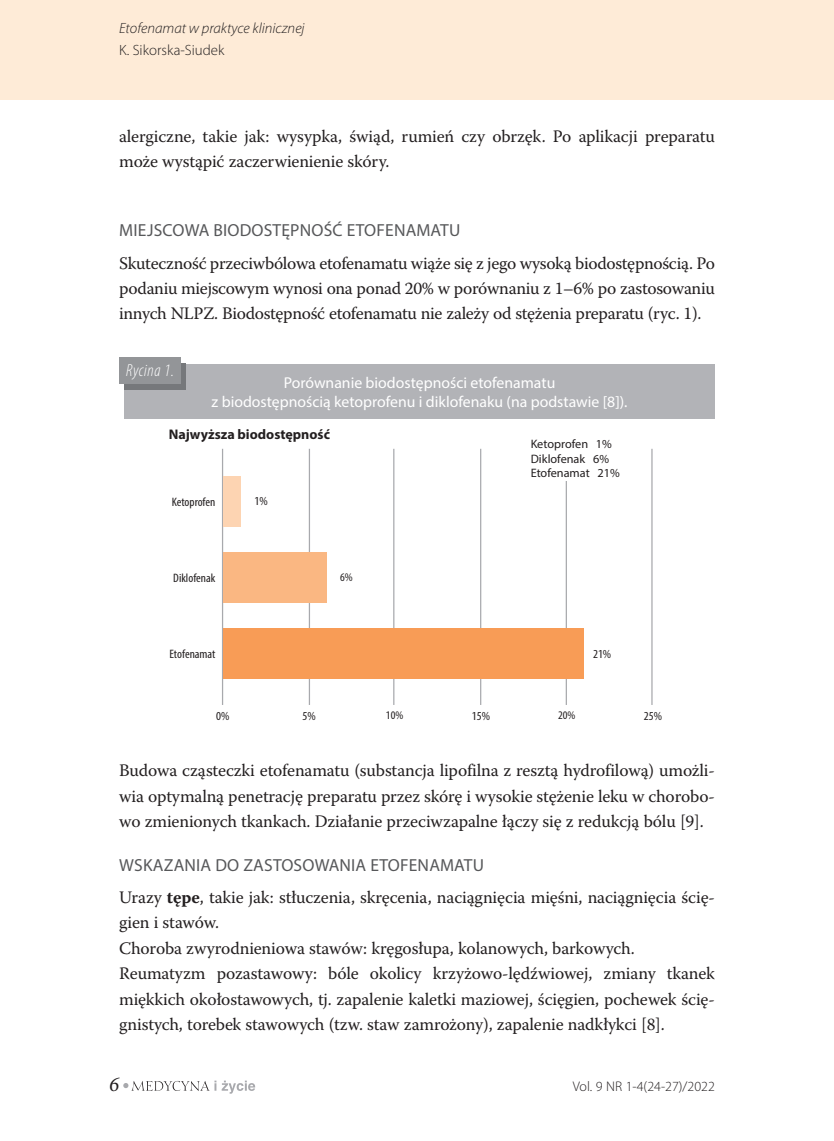
<style>
.page{position:relative;width:834px;height:1141px;background:#fff}
.page>*{position:absolute;margin:0;border:0;box-sizing:border-box;transform-origin:0 0}
.t1{font:italic 21px "Minion Pro";color:#231f20}
.t2{font:17.5px/25.4px "Warnock Pro";letter-spacing:-.01em;color:#231f20}
.t3{font:17.5px "Myriad Pro";letter-spacing:.01em;color:#57585a}
.t4{font:italic 300 condensed 17.5px "Myriad Pro";letter-spacing:.03em;color:#fff}
.t5{font:15.75px/19.2px "Myriad Pro";color:#fff;text-align:center}
.t6{font:italic 300 14.88px "Myriad Pro";color:#231f20}
.t7{font:300 14.88px "Myriad Pro";color:#231f20}
.t8{font:300 14px "Myriad Pro";color:#231f20}
.t9{font:700 14px "Myriad Pro";color:#231f20}
.t10{font:condensed 12.25px "Myriad Pro";color:#231f20;scale:1.05 1}
.t11{font:12.25px/14.2px "Myriad Pro";color:#231f20}
.t12{font:condensed 11.72px "Myriad Pro";color:#231f20;scale:1.05 1}
.s1{font-weight:700}
</style>
<div class="page">
<svg style="left:123px;top:1081px;width:93px;height:10px"></svg>
<svg style="left:222px;top:1081px;width:33px;height:13px"></svg>
<div style="left:0;top:0;width:833px;height:99px;background:#feebd7"></div>
<hr style="left:222px;top:449px;width:1px;height:256px;background:#a8a9ad">
<hr style="left:309px;top:449px;width:1px;height:256px;background:#a8a9ad">
<hr style="left:393px;top:449px;width:1px;height:256px;background:#a8a9ad">
<hr style="left:480px;top:449px;width:1px;height:256px;background:#a8a9ad">
<hr style="left:565px;top:449px;width:2px;height:256px;background:#a8a9ad">
<hr style="left:651px;top:449px;width:1px;height:256px;background:#a8a9ad">
<div style="left:528px;top:437px;width:99px;height:44px;background:#fff"></div>
<div style="left:223px;top:476px;width:18px;height:51px;background:#fdd4b2"></div>
<div style="left:223px;top:552px;width:104px;height:51px;background:#fab782"></div>
<div style="left:223px;top:628px;width:361px;height:51px;background:#f89c56"></div>
<div style="left:124px;top:365px;width:590px;height:54px;background:#b2b3b7"></div>
<div style="left:124px;top:363px;width:62px;height:27px;background:#76787b"></div>
<div style="left:119px;top:357px;width:62px;height:27px;background:#939598"></div>
<p class="t6" style="left:119px;top:20px;width:187px">Etofenamat w praktyce klinicznej</p>
<p class="t7" style="left:119px;top:41px;width:107px">K. Sikorska-Siudek</p>
<p class="t2" style="left:119px;top:123px;width:597px">alergiczne, takie jak: wysypka, świąd, rumień czy obrzęk. Po aplikacji preparatu może wystąpić zaczerwienienie skóry.</p>
<p class="t3" style="left:119px;top:220px;width:342px">Miejscowa biodostępność etofenamatu</p>
<p class="t2" style="left:119px;top:250px;width:597px;text-align:justify">Skuteczność przeciwbólowa etofenamatu wiąże się z jego wysoką biodostępnością. Po podaniu miejscowym wynosi ona ponad 20% w porównaniu z 1–6% po zastosowaniu innych NLPZ. Biodostępność etofenamatu nie zależy od stężenia preparatu (ryc. 1).</p>
<p class="t4" style="left:126px;top:360px;width:49px">Rycina 1.</p>
<p class="t5" style="left:211px;top:373px;width:417px">Porównanie biodostępności etofenamatu<br>z biodostępnością ketoprofenu i diklofenaku (na podstawie [8]).</p>
<p class="t9" style="left:169px;top:425px;width:163px">Najwyższa biodostępność</p>
<p class="t10" style="left:172px;top:494px;width:43px">Ketoprofen</p>
<p class="t10" style="left:254px;top:493px;width:14px">1%</p>
<p class="t10" style="left:173px;top:570px;width:42px">Diklofenak</p>
<p class="t12" style="left:340px;top:570px;width:14px">6%</p>
<p class="t10" style="left:169px;top:646px;width:45px">Etofenamat</p>
<p class="t11" style="left:530px;top:437px;width:91px">Ketoprofen 1%<br>Diklofenak 6%<br>Etofenamat 21%</p>
<p class="t10" style="left:593px;top:646px;width:19px">21%</p>
<p class="t10" style="left:216px;top:708px;width:14px">0%</p>
<p class="t10" style="left:302px;top:708px;width:14px">5%</p>
<p class="t12" style="left:386px;top:708px;width:18px">10%</p>
<p class="t10" style="left:472px;top:708px;width:19px">15%</p>
<p class="t12" style="left:558px;top:708px;width:18px">20%</p>
<p class="t10" style="left:643px;top:708px;width:19px">25%</p>
<p class="t2" style="left:119px;top:757px;width:597px;text-align:justify">Budowa cząsteczki etofenamatu (substancja lipofilna z resztą hydrofilową) umożli&shy;wia optymalną penetrację preparatu przez skórę i wysokie stężenie leku w chorobo&shy;wo zmienionych tkankach. Działanie przeciwzapalne łączy się z redukcją bólu [9].</p>
<p class="t3" style="left:119px;top:854px;width:366px">Wskazania do zastosowania etofenamatu</p>
<p class="t2" style="left:119px;top:884px;width:597px">Urazy <span class="s1">tępe</span>, takie jak: stłuczenia, skręcenia, naciągnięcia mięśni, naciągnięcia ścię&shy;gien i stawów.<br>Choroba zwyrodnieniowa stawów: kręgosłupa, kolanowych, barkowych.<br>Reumatyzm pozastawowy: bóle okolicy krzyżowo-lędźwiowej, zmiany tkanek miękkich okołostawowych, tj. zapalenie kaletki maziowej, ścięgien, pochewek ścię&shy;gnistych, torebek stawowych (tzw. staw zamrożony), zapalenie nadkłykci [8].</p>
<p class="t1" style="left:109px;top:1070px;width:12px">6</p>
<p class="t8" style="left:572px;top:1078px;width:143px">Vol. 9 NR 1-4(24-27)/2022</p>
</div>
